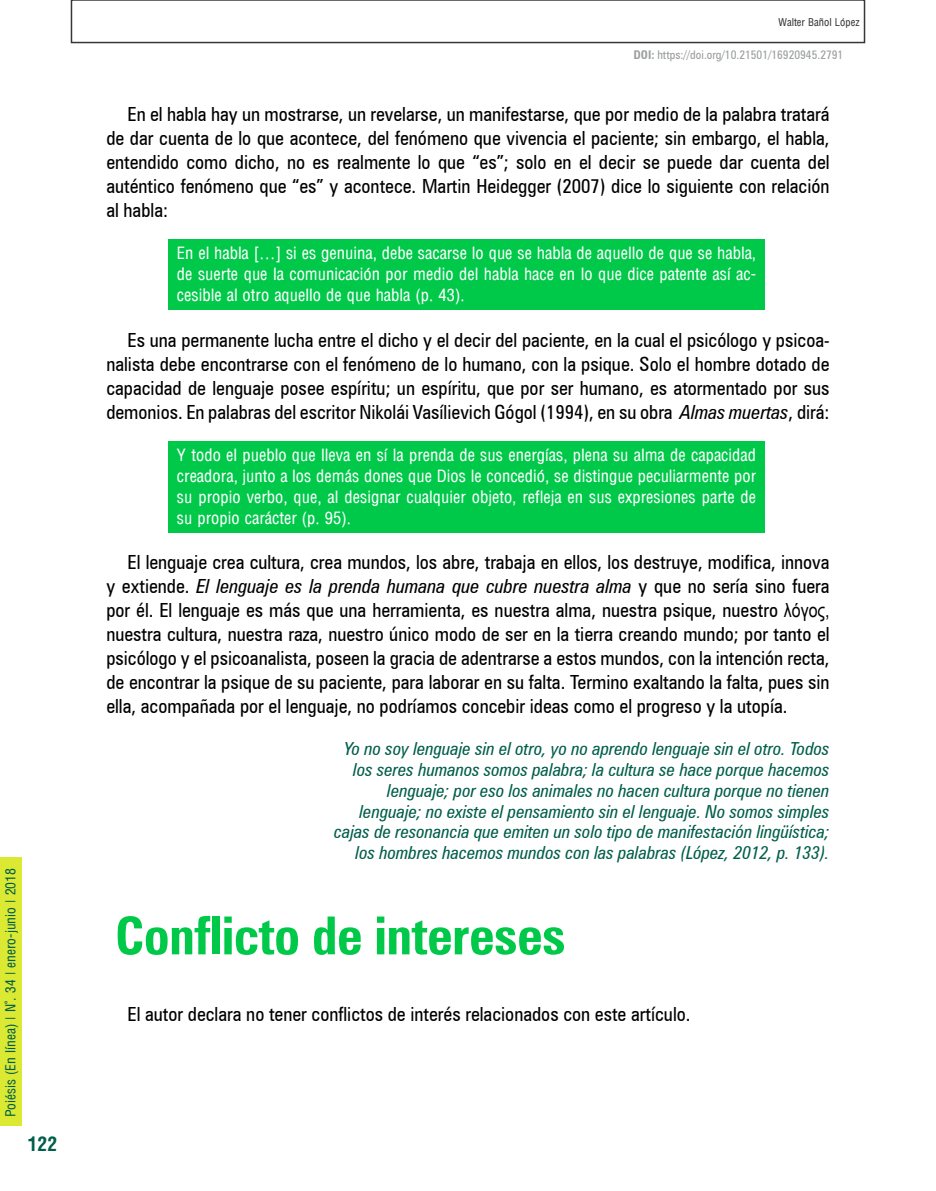
<style>
.page{position:relative;width:936px;height:1191px;background:#fff}
.page>*{position:absolute;margin:0;border:0;box-sizing:border-box;transform-origin:0 0}
.t1{font:700 condensed 52.5px "Zurich BT";letter-spacing:-.01em;color:#00c94a}
.t2{font:condensed 19.5px/24px "Zurich BT";color:#000;text-align:justify}
.t3{font:700 condensed 19.5px "Arena";color:#005e4a}
.t4{font:italic condensed 18px/20.7px "Zurich BT";color:#005e4a;text-align:right}
.t5{font:16.5px/21px "Arena Condensed";color:#fff;text-align:justify}
.t6{font:13.5px "Arena Condensed";color:#005e4a}
.t7{font:condensed 12px "Zurich BT";color:#9c9e9f}
.t8{font:10.5px "Arena Condensed";color:#373737}
.s1{font-weight:700}
.s2{font-style:italic}
.s3{font-family:"Arial Narrow";font-stretch:normal}
</style>
<div class="page">
<div style="left:0;top:857px;width:21px;height:269px;background:#dce932"></div>
<div style="left:71px;top:0;width:794px;height:43px;border:2px solid #373737"></div>
<div style="left:168px;top:240px;width:596px;height:70px;background:#00c94a"></div>
<div style="left:168px;top:441px;width:596px;height:91px;background:#00c94a"></div>
<p class="t6" style="left:3px;top:1117px;width:251px;rotate:-90deg">Poiésis (En línea) | N°. 34 | enero-junio | 2018</p>
<p class="t3" style="left:28px;top:1132px;width:31px">122</p>
<p class="t8" style="left:778px;top:16px;width:83px">Walter Bañol López</p>
<p class="t7" style="left:633px;top:47px;width:211px"><span class="s1">DOI:</span> https://doi.org/10.21501/16920945.2791</p>
<p class="t2" style="left:106px;top:102px;width:724px;text-indent:21px">En el habla hay un mostrarse, un revelarse, un manifestarse, que por medio de la palabra tratará de dar cuenta de lo que acontece, del fenómeno que vivencia el paciente; sin embargo, el habla, entendido como dicho, no es realmente lo que “es”; solo en el decir se puede dar cuenta del auténtico fenómeno que “es” y acontece. Martin Heidegger (2007) dice lo siguiente con relación al habla:</p>
<p class="t5" style="left:177px;top:243px;width:581px">En el habla […] si es genuina, debe sacarse lo que se habla de aquello de que se habla, de suerte que la comunicación por medio del habla hace en lo que dice patente así ac&shy;cesible al otro aquello de que habla (p. 43).</p>
<p class="t2" style="left:106px;top:328px;width:724px;text-indent:21px">Es una permanente lucha entre el dicho y el decir del paciente, en la cual el psicólogo y psicoa&shy;nalista debe encontrarse con el fenómeno de lo humano, con la psique. Solo el hombre dotado de capacidad de lenguaje posee espíritu; un espíritu, que por ser humano, es atormentado por sus demonios. En palabras del escritor Nikolái Vasílievich Gógol (1994), en su obra <span class="s2">Almas muertas</span>, dirá:</p>
<p class="t5" style="left:177px;top:445px;width:581px">Y todo el pueblo que lleva en sí la prenda de sus energías, plena su alma de capacidad creadora, junto a los demás dones que Dios le concedió, se distingue peculiarmente por su propio verbo, que, al designar cualquier objeto, refleja en sus expresiones parte de su propio carácter (p. 95).</p>
<p class="t2" style="left:106px;top:550px;width:724px;text-indent:21px">El lenguaje crea cultura, crea mundos, los abre, trabaja en ellos, los destruye, modifica, innova y extiende. <span class="s2">El lenguaje es la prenda humana que cubre nuestra alma</span> y que no sería sino fuera por él. El lenguaje es más que una herramienta, es nuestra alma, nuestra psique, nuestro <span class="s3">λóγος, </span>nuestra cultura, nuestra raza, nuestro único modo de ser en la tierra creando mundo; por tanto el psicólogo y el psicoanalista, poseen la gracia de adentrarse a estos mundos, con la intención recta, de encontrar la psique de su paciente, para laborar en su falta. Termino exaltando la falta, pues sin ella, acompañada por el lenguaje, no podríamos concebir ideas como el progreso y la utopía.</p>
<p class="t4" style="left:334px;top:738px;width:497px">Yo no soy lenguaje sin el otro, yo no aprendo lenguaje sin el otro. Todos los seres humanos somos palabra; la cultura se hace porque hacemos lenguaje; por eso los animales no hacen cultura porque no tienen lenguaje; no existe el pensamiento sin el lenguaje. No somos simples cajas de resonancia que emiten un solo tipo de manifestación lingüística; los hombres hacemos mundos con las palabras (López, 2012, p. 133).</p>
<h1 class="t1" style="left:115px;top:903px;width:452px">Conflicto de intereses</h1>
<p class="t2" style="left:128px;top:1001px;width:564px">El autor declara no tener conflictos de interés relacionados con este artículo.</p>
</div>
